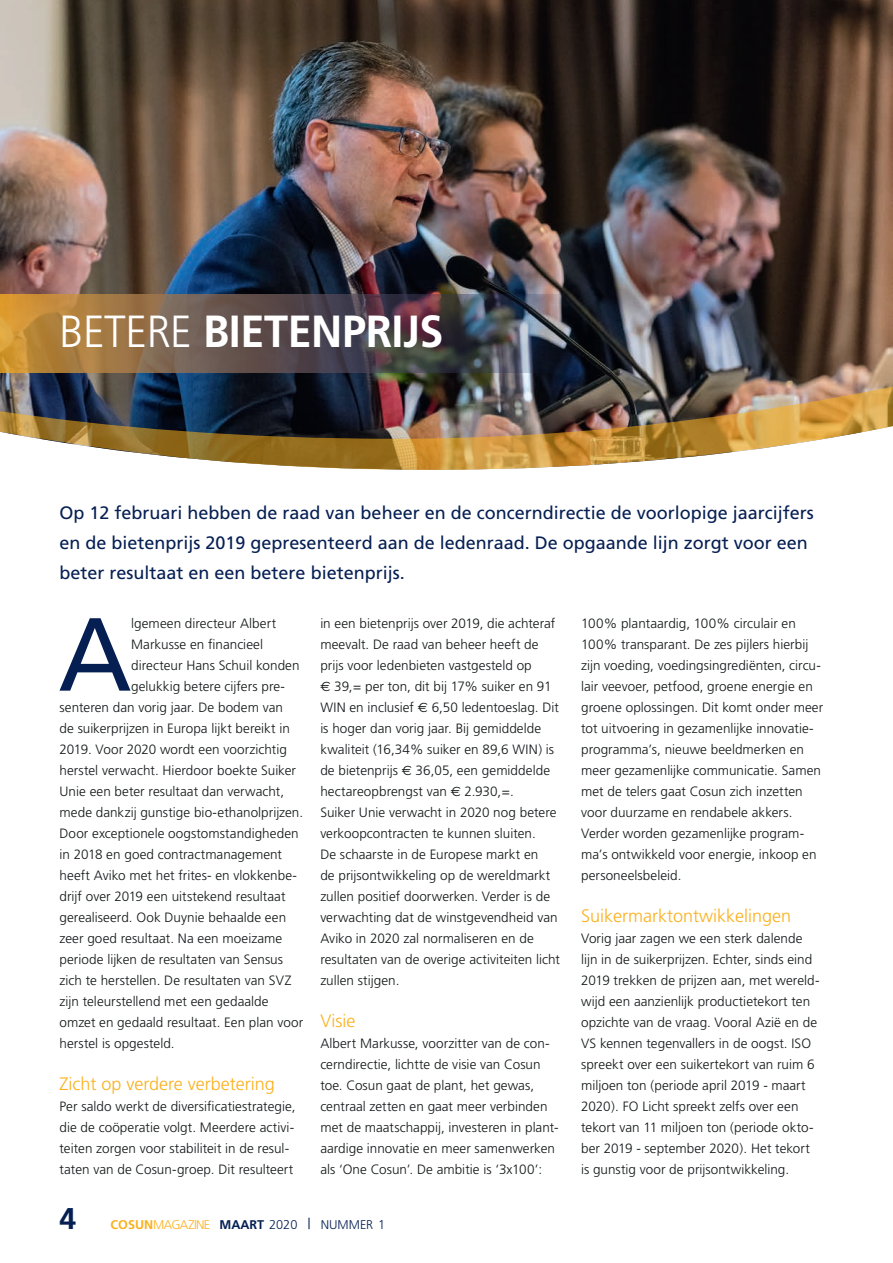
<style>
.page{position:relative;width:893px;height:1263px;background:#fff}
.page>*{position:absolute;margin:0;border:0;box-sizing:border-box;transform-origin:0 0}
.t1{font:103.8px "Frutiger";color:#061f53}
.t2{font:700 45px "Frutiger";letter-spacing:-.01em;color:#fff;scale:.96 1}
.t3{font:700 30px "Frutiger";color:#061f53}
.t4{font:18px/30px "Frutiger";color:#061f53}
.t5{font:300 18px "Frutiger";color:#fbb01b}
.t6{font:300 13.5px/21px "Frutiger";letter-spacing:.005em;color:#121617}
.t7{font:300 12.6px "Frutiger";letter-spacing:-.03em;color:#fbb01b}
.s1{font-weight:300}
.s2{font-family:"Euro Sans";font-weight:400}
.s3{font-weight:700}
.s4{font-weight:700;color:#061f53}
.s5{font-size:12.75px;color:#061f53}
.s6{font-size:15px;color:#061f53}
.s7{color:#061f53}
</style>
<div class="page">
<img style="left:0;top:0;width:893px;height:387px">
<img style="left:0;top:387px;width:893px;height:83px">
<img style="left:0;top:295px;width:581px;height:78px">
<h2 class="t2" style="left:60px;top:305px;width:402px"><span class="s1">BETERE</span> BIETENPRIJS</h2>
<h3 class="t4" style="left:60px;top:497px;width:756px">Op 12 februari hebben de raad van beheer en de concerndirectie de voorlopige jaarcijfers en de bietenprijs 2019 gepresenteerd aan de ledenraad. De opgaande lijn zorgt voor een beter resultaat en een betere bietenprijs.</h3>
<h1 class="t1" style="left:58px;top:594px;width:75px">A</h1>
<p class="t6" style="left:131px;top:612px;width:146px">lgemeen directeur Albert</p>
<p class="t6" style="left:131px;top:633px;width:133px">Markusse en financieel</p>
<p class="t6" style="left:131px;top:654px;width:170px">directeur Hans Schuil konden</p>
<p class="t6" style="left:131px;top:675px;width:155px">gelukkig betere cijfers pre-</p>
<p class="t6" style="left:60px;top:696px;width:225px">senteren dan vorig jaar. De bodem van</p>
<p class="t6" style="left:60px;top:717px;width:232px">de suikerprijzen in Europa lijkt bereikt in</p>
<p class="t6" style="left:60px;top:738px;width:229px">2019. Voor 2020 wordt een voorzichtig</p>
<p class="t6" style="left:60px;top:759px;width:238px">herstel verwacht. Hierdoor boekte Suiker</p>
<p class="t6" style="left:60px;top:780px;width:226px">Unie een beter resultaat dan verwacht,</p>
<p class="t6" style="left:60px;top:801px;width:245px">mede dankzij gunstige bio-ethanolprijzen.</p>
<p class="t6" style="left:60px;top:822px;width:241px">Door exceptionele oogstomstandigheden</p>
<p class="t6" style="left:60px;top:843px;width:224px">in 2018 en goed contractmanagement</p>
<p class="t6" style="left:60px;top:864px;width:239px">heeft Aviko met het frites- en vlokkenbe-</p>
<p class="t6" style="left:60px;top:885px;width:227px">drijf over 2019 een uitstekend resultaat</p>
<p class="t6" style="left:60px;top:906px;width:228px">gerealiseerd. Ook Duynie behaalde een</p>
<p class="t6" style="left:60px;top:927px;width:224px">zeer goed resultaat. Na een moeizame</p>
<p class="t6" style="left:60px;top:948px;width:225px">periode lijken de resultaten van Sensus</p>
<p class="t6" style="left:60px;top:969px;width:233px">zich te herstellen. De resultaten van SVZ</p>
<p class="t6" style="left:60px;top:990px;width:211px">zijn teleurstellend met een gedaalde</p>
<p class="t6" style="left:60px;top:1011px;width:245px">omzet en gedaald resultaat. Een plan voor</p>
<p class="t6" style="left:60px;top:1032px;width:117px">herstel is opgesteld.</p>
<h3 class="t5" style="left:60px;top:1073px;width:217px">Zicht op verdere verbetering</h3>
<p class="t6" style="left:60px;top:1095px;width:237px">Per saldo werkt de diversificatiestrategie, die de coöperatie volgt. Meerdere activi&shy;teiten zorgen voor stabiliteit in de resul&shy;taten van de Cosun-groep. Dit resulteert</p>
<p class="t6" style="left:320px;top:612px;width:241px">in een bietenprijs over 2019, die achteraf meevalt. De raad van beheer heeft de prijs voor ledenbieten vastgesteld op<br><span class="s2">€</span> 39,= per ton, dit bij 17% suiker en 91<br>WIN en inclusief <span class="s2">€</span> 6,50 ledentoeslag. Dit is hoger dan vorig jaar. Bij gemiddelde kwaliteit (16,34% suiker en 89,6 WIN) is de bietenprijs <span class="s2">€</span> 36,05, een gemiddelde hectareopbrengst van <span class="s2">€</span> 2.930,=.<br>Suiker Unie verwacht in 2020 nog betere verkoopcontracten te kunnen sluiten.<br>De schaarste in de Europese markt en<br>de prijsontwikkeling op de wereldmarkt zullen positief doorwerken. Verder is de verwachting dat de winstgevendheid van Aviko in 2020 zal normaliseren en de resultaten van de overige activiteiten licht zullen stijgen.</p>
<h3 class="t5" style="left:320px;top:1010px;width:37px">Visie</h3>
<p class="t6" style="left:320px;top:1032px;width:240px">Albert Markusse, voorzitter van de con&shy;cerndirectie, lichtte de visie van Cosun toe. Cosun gaat de plant, het gewas, centraal zetten en gaat meer verbinden met de maatschappij, investeren in plant&shy;aardige innovatie en meer samenwerken als ‘One Cosun’. De ambitie is ‘3x100’:</p>
<h3 class="t3" style="left:60px;top:1201px;width:18px">4</h3>
<p class="t7" style="left:111px;top:1217px;width:276px"><span class="s3">COSUN</span>MAGAZINE <span class="s4">MAART</span> <span class="s5">2020</span> <span class="s6">|</span> <span class="s7">NUMMER</span> <span class="s5">1</span></p>
<p class="t6" style="left:581px;top:612px;width:244px">100% plantaardig, 100% circulair en 100% transparant. De zes pijlers hierbij zijn voeding, voedingsingrediënten, circu&shy;lair veevoer, petfood, groene energie en groene oplossingen. Dit komt onder meer tot uitvoering in gezamenlijke innovatie&shy;programma’s, nieuwe beeldmerken en meer gezamenlijke communicatie. Samen met de telers gaat Cosun zich inzetten voor duurzame en rendabele akkers.<br>Verder worden gezamenlijke program&shy;ma’s ontwikkeld voor energie, inkoop en personeelsbeleid.</p>
<h3 class="t5" style="left:581px;top:905px;width:212px">Suikermarktontwikkelingen</h3>
<p class="t6" style="left:581px;top:927px;width:240px">Vorig jaar zagen we een sterk dalende lijn in de suikerprijzen. Echter, sinds eind 2019 trekken de prijzen aan, met wereld&shy;wijd een aanzienlijk productietekort ten opzichte van de vraag. Vooral Azië en de VS kennen tegenvallers in de oogst. ISO spreekt over een suikertekort van ruim 6 miljoen ton (periode april 2019 - maart 2020). FO Licht spreekt zelfs over een tekort van 11 miljoen ton (periode okto&shy;ber 2019 - september 2020). Het tekort is gunstig voor de prijsontwikkeling.</p>
</div>
